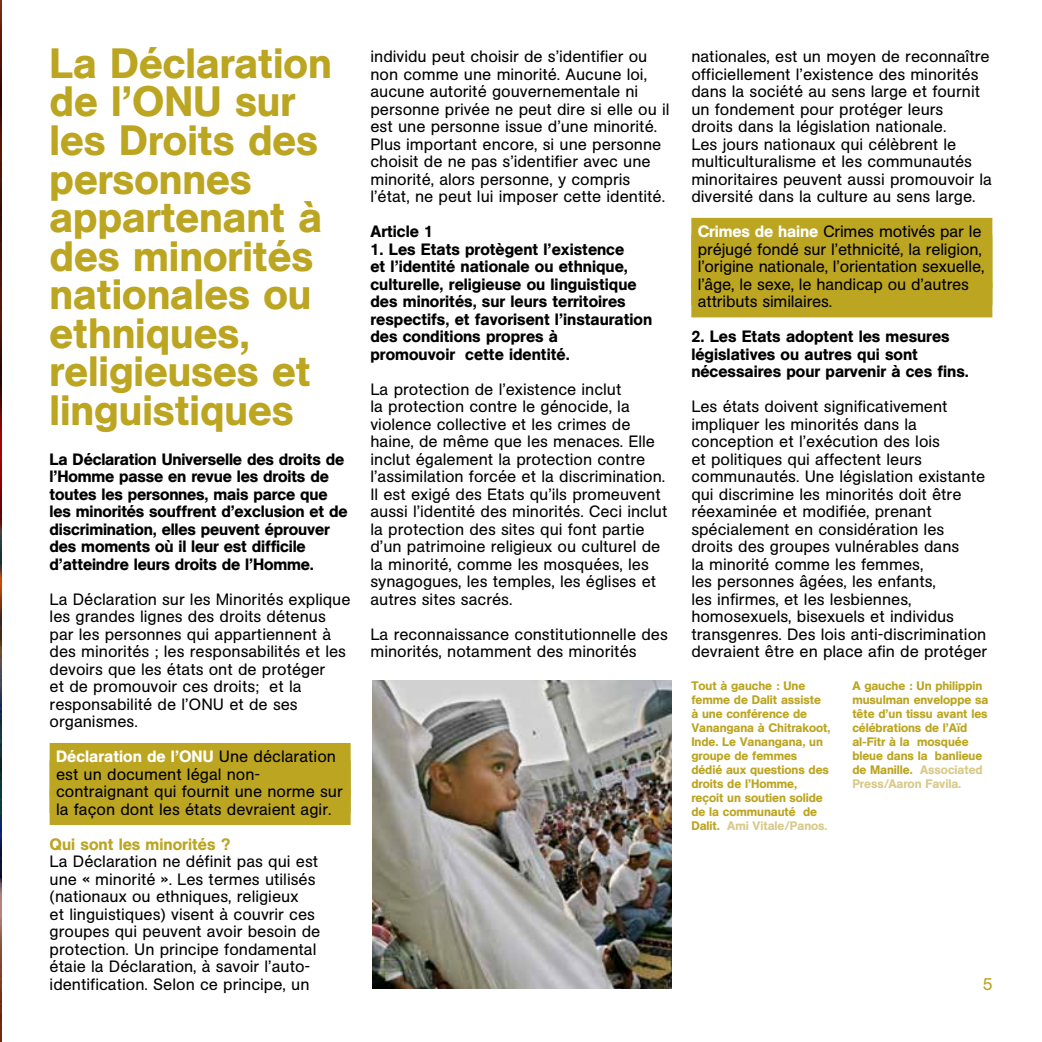
<style>
.page{position:relative;width:1042px;height:1042px;background:#fff}
.page>*{position:absolute;margin:0;border:0;box-sizing:border-box;transform-origin:0 0}
.t1{font:500 42px/38.5px "AG Book BQ";color:#bba521}
.t2{font:17.15px "AG Book BQ";color:#bba521}
.t3{font:16.28px/17.5px "AG Book BQ";color:#000}
.t4{font:500 16.28px/17.5px "AG Book BQ";color:#000}
.t5{font:500 16.28px "AG Book BQ";color:#bba521}
.t6{font:500 12.25px/14px "AG Book BQ";letter-spacing:-.005em;color:#bba521}
.s1{font-weight:500;color:#fff}
.s2{color:#d8ca89}
</style>
<div class="page">
<div style="left:50px;top:743px;width:301px;height:35px;background:#bba521"></div>
<div style="left:50px;top:778px;width:301px;height:35px;background:#bba521"></div>
<div style="left:50px;top:790px;width:301px;height:35px;background:#bba521"></div>
<img style="left:0;top:0;width:2px;height:1042px">
<img style="left:372px;top:680px;width:299px;height:308px">
<div style="left:691px;top:218px;width:301px;height:35px;background:#bba521"></div>
<div style="left:691px;top:253px;width:301px;height:35px;background:#bba521"></div>
<div style="left:691px;top:282px;width:301px;height:35px;background:#bba521"></div>
<h1 class="t1" style="left:50px;top:44px;width:283px">La Déclaration de l’ONU sur les Droits des personnes appartenant à des minorités nationales ou ethniques, religieuses et linguistiques</h1>
<p class="t4" style="left:50px;top:450px;width:299px">La Déclaration Universelle des droits de l’Homme passe en revue les droits de toutes les personnes, mais parce que les minorités souffrent d’exclusion et de discrimination, elles peuvent éprouver des moments où il leur est difficile d’atteindre leurs droits de l’Homme.</p>
<p class="t3" style="left:50px;top:591px;width:302px">La Déclaration sur les Minorités explique les grandes lignes des droits détenus par les personnes qui appartiennent à des minorités ; les responsabilités et les devoirs que les états ont de protéger<br>et de promouvoir ces droits; et la responsabilité de l’ONU et de ses organismes.</p>
<p class="t3" style="left:56px;top:748px;width:288px"><span class="s1">Déclaration de l’ONU</span> Une déclaration est un document légal non&shy;contraignant qui fournit une norme sur la façon dont les états devraient agir.</p>
<p class="t5" style="left:50px;top:834px;width:182px">Qui sont les minorités ?</p>
<p class="t3" style="left:50px;top:853px;width:272px">La Déclaration ne définit pas qui est une « minorité ». Les termes utilisés (nationaux ou ethniques, religieux<br>et linguistiques) visent à couvrir ces groupes qui peuvent avoir besoin de protection. Un principe fondamental étaie la Déclaration, à savoir l’auto&shy;identification. Selon ce principe, un</p>
<p class="t3" style="left:370px;top:48px;width:300px">individu peut choisir de s’identifier ou non comme une minorité. Aucune loi, aucune autorité gouvernementale ni personne privée ne peut dire si elle ou il est une personne issue d’une minorité.<br>Plus important encore, si une personne choisit de ne pas s’identifier avec une minorité, alors personne, y compris l’état, ne peut lui imposer cette identité.</p>
<p class="t4" style="left:370px;top:223px;width:64px">Article 1</p>
<p class="t4" style="left:370px;top:240px;width:283px">1. Les Etats protègent l’existence<br>et l’identité nationale ou ethnique, culturelle, religieuse ou linguistique des minorités, sur leurs territoires respectifs, et favorisent l’instauration des conditions propres à<br>promouvoir cette identité.</p>
<p class="t3" style="left:370px;top:380px;width:298px">La protection de l’existence inclut<br>la protection contre le génocide, la violence collective et les crimes de haine, de même que les menaces. Elle inclut également la protection contre l’assimilation forcée et la discrimination.<br>Il est exigé des Etats qu’ils promeuvent aussi l’identité des minorités. Ceci inclut la protection des sites qui font partie d’un patrimoine religieux ou culturel de la minorité, comme les mosquées, les synagogues, les temples, les églises et autres sites sacrés.</p>
<p class="t3" style="left:370px;top:625px;width:299px">La reconnaissance constitutionnelle des minorités, notamment des minorités</p>
<p class="t3" style="left:691px;top:48px;width:302px">nationales, est un moyen de reconnaître officiellement l’existence des minorités dans la société au sens large et fournit un fondement pour protéger leurs<br>droits dans la législation nationale.<br>Les jours nationaux qui célèbrent le multiculturalisme et les communautés minoritaires peuvent aussi promouvoir la diversité dans la culture au sens large.</p>
<p class="t3" style="left:698px;top:223px;width:288px"><span class="s1">Crimes de haine</span> Crimes motivés par le préjugé fondé sur l’ethnicité, la religion, l’origine nationale, l’orientation sexuelle, l’âge, le sexe, le handicap ou d’autres attributs similaires.</p>
<p class="t4" style="left:691px;top:328px;width:279px">2. Les Etats adoptent les mesures législatives ou autres qui sont nécessaires pour parvenir à ces fins.</p>
<p class="t3" style="left:691px;top:398px;width:297px">Les états doivent significativement impliquer les minorités dans la conception et l’exécution des lois<br>et politiques qui affectent leurs communautés. Une législation existante qui discrimine les minorités doit être réexaminée et modifiée, prenant spécialement en considération les droits des groupes vulnérables dans<br>la minorité comme les femmes,<br>les personnes âgées, les enfants,<br>les infirmes, et les lesbiennes, homosexuels, bisexuels et individus transgenres. Des lois anti-discrimination devraient être en place afin de protéger</p>
<p class="t6" style="left:691px;top:678px;width:141px">Tout à gauche : Une femme de Dalit assiste à une conférence de<br>Vanangana à Chitrakoot,<br>Inde. Le Vanangana, un groupe de femmes dédié aux questions des droits de l’Homme, reçoit un soutien solide de la communauté de<br>Dalit. <span class="s2">Ami Vitale/Panos.</span></p>
<p class="t6" style="left:852px;top:678px;width:137px">A gauche : Un philippin musulman enveloppe sa tête d’un tissu avant les célébrations de l’Aïd al-Fitr à la mosquée bleue dans la banlieue de Manille. <span class="s2">Associated<br>Press/Aaron Favila.</span></p>
<p class="t2" style="left:983px;top:974px;width:11px">5</p>
</div>
